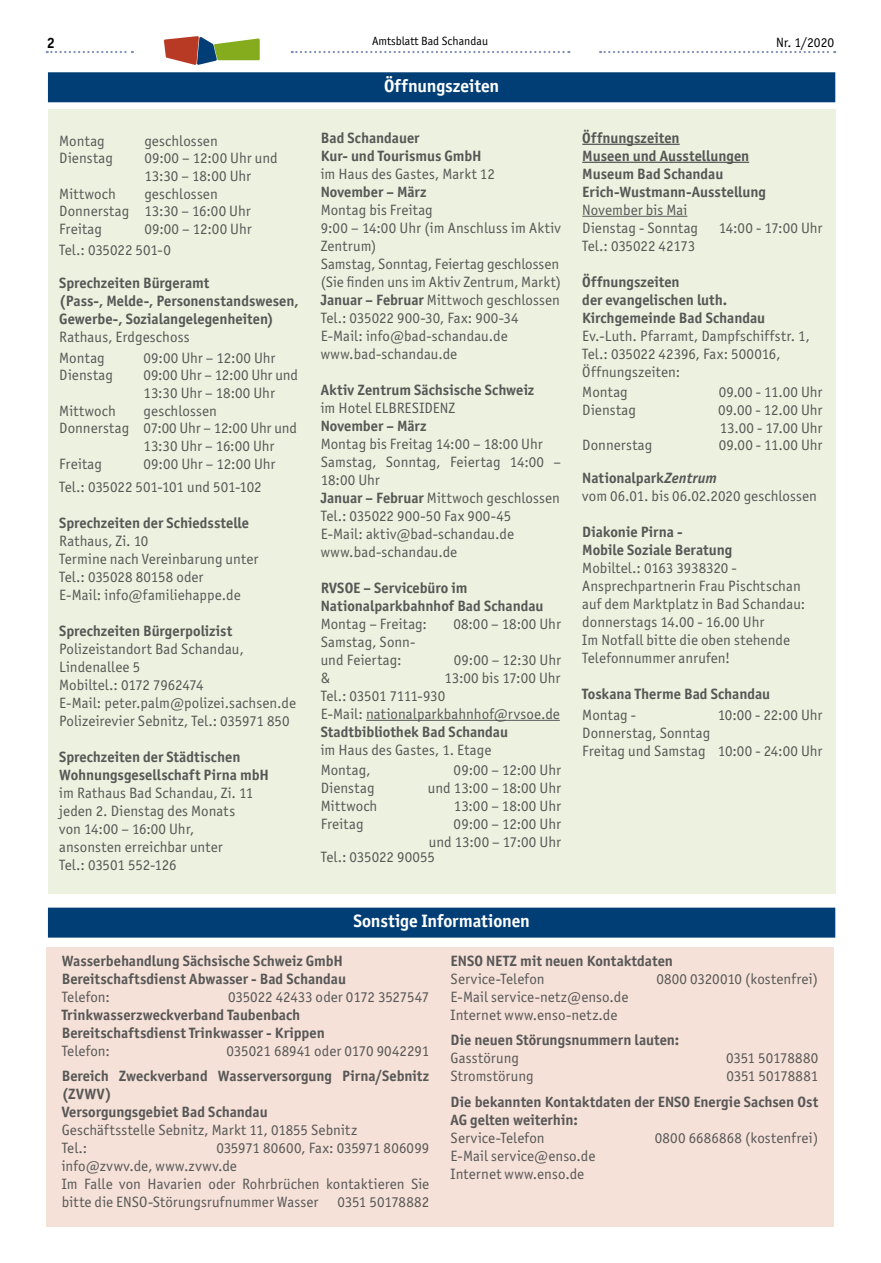
<style>
.page{position:relative;width:881px;height:1263px;background:#fff}
.page>*{position:absolute;margin:0;border:0;box-sizing:border-box;transform-origin:0 0}
.t1{font:700 18px "Officina San ITC";letter-spacing:-.005em;color:#fff}
.t2{font:15px/18px "Officina San ITC";letter-spacing:.005em;color:#575756}
.t3{font:700 15px/18px "Officina San ITC";color:#575756}
.t4{font:15px "Officina San ITC";letter-spacing:-.015em;color:#575756}
.t5{font:700 15px "Officina San ITC";color:#000}
.t6{font:13.5px "Officina San ITC";color:#000}
.t7{font:12px "Officina San ITC";color:#000}
.s1{font-weight:700}
.s2{font-weight:700;font-style:italic}
</style>
<div class="page">
<svg style="left:291px;top:51px;width:278px;height:2px"></svg>
<svg style="left:47px;top:51px;width:86px;height:2px"></svg>
<svg style="left:600px;top:51px;width:234px;height:2px"></svg>
<svg style="left:164px;top:36px;width:95px;height:29px"></svg>
<div style="left:48px;top:72px;width:787px;height:30px;background:#003e75"></div>
<div style="left:48px;top:908px;width:787px;height:30px;background:#003e75"></div>
<div style="left:47px;top:947px;width:786px;height:280px;background:#f5e1d8"></div>
<div style="left:48px;top:109px;width:787px;height:785px;background:#edf2e0"></div>
<hr style="left:366px;top:720px;width:193px;height:1px;background:#575756">
<hr style="left:582px;top:144px;width:97px;height:1px;background:#575756">
<hr style="left:582px;top:162px;width:167px;height:1px;background:#575756">
<hr style="left:582px;top:216px;width:105px;height:1px;background:#575756">
<p class="t5" style="left:47px;top:34px;width:10px">2</p>
<p class="t7" style="left:372px;top:34px;width:117px">Amtsblatt Bad Schandau</p>
<p class="t6" style="left:775px;top:34px;width:60px">Nr. 1/2020</p>
<p class="t1" style="left:384px;top:74px;width:117px">Öffnungszeiten</p>
<p class="t2" style="left:59px;top:131px;width:47px">Montag</p>
<p class="t2" style="left:144px;top:131px;width:75px">geschlossen</p>
<p class="t2" style="left:59px;top:149px;width:55px">Dienstag</p>
<p class="t2" style="left:144px;top:149px;width:135px">09:00 – 12:00 Uhr und<br>13:30 – 18:00 Uhr</p>
<p class="t2" style="left:59px;top:184px;width:58px">Mittwoch</p>
<p class="t2" style="left:59px;top:185px;width:193px;line-height:17.5px;text-indent:85px">geschlossen<br>Donnerstag 13:30 – 16:00 Uhr<br>Freitag</p>
<p class="t2" style="left:59px;top:218px;width:194px;line-height:21.3px;text-indent:85px">09:00 – 12:00 Uhr<br>Tel.: 035022 501-0</p>
<p class="t3" style="left:59px;top:274px;width:241px">Sprechzeiten Bürgeramt<br>(Pass-, Melde-, Personenstandswesen,<br>Gewerbe-, Sozialangelegenheiten)</p>
<p class="t2" style="left:59px;top:327px;width:132px;line-height:20.5px">Rathaus, Erdgeschoss<br>Montag</p>
<p class="t2" style="left:143px;top:349px;width:133px">09:00 Uhr – 12:00 Uhr</p>
<p class="t2" style="left:59px;top:366px;width:55px">Dienstag</p>
<p class="t2" style="left:143px;top:366px;width:156px">09:00 Uhr – 12:00 Uhr und<br>13:30 Uhr – 18:00 Uhr</p>
<p class="t2" style="left:59px;top:402px;width:58px">Mittwoch</p>
<p class="t2" style="left:143px;top:402px;width:75px">geschlossen</p>
<p class="t2" style="left:59px;top:419px;width:239px">Donnerstag 07:00 Uhr – 12:00 Uhr und</p>
<p class="t2" style="left:143px;top:437px;width:132px">13:30 Uhr – 16:00 Uhr</p>
<p class="t2" style="left:59px;top:455px;width:44px">Freitag</p>
<p class="t2" style="left:59px;top:452px;width:218px;line-height:23.5px;text-indent:84px">09:00 Uhr – 12:00 Uhr<br>Tel.: 035022 501-101 und 501-102</p>
<p class="t3" style="left:59px;top:514px;width:191px">Sprechzeiten der Schiedsstelle</p>
<p class="t2" style="left:59px;top:532px;width:200px">Rathaus, Zi. 10<br>Termine nach Vereinbarung unter<br>Tel.: 035028 80158 oder<br>E-Mail: info@familiehappe.de</p>
<p class="t3" style="left:59px;top:622px;width:174px">Sprechzeiten Bürgerpolizist</p>
<p class="t2" style="left:59px;top:640px;width:238px">Polizeistandort Bad Schandau,<br>Lindenallee 5<br>Mobiltel.: 0172 7962474<br>E-Mail: peter.palm@polizei.sachsen.de<br>Polizeirevier Sebnitz, Tel.: 035971 850</p>
<p class="t3" style="left:59px;top:748px;width:211px">Sprechzeiten der Städtischen<br>Wohnungsgesellschaft Pirna mbH</p>
<p class="t2" style="left:59px;top:784px;width:195px">im Rathaus Bad Schandau, Zi. 11 jeden 2. Dienstag des Monats von 14:00 – 16:00 Uhr, ansonsten erreichbar unter<br>Tel.: 03501 552-126</p>
<p class="t3" style="left:320px;top:129px;width:162px">Bad Schandauer<br>Kur- und Tourismus GmbH</p>
<p class="t2" style="left:320px;top:165px;width:175px">im Haus des Gastes, Markt 12</p>
<p class="t3" style="left:320px;top:183px;width:107px">November – März</p>
<p class="t2" style="left:320px;top:201px;width:242px">Montag bis Freitag<br>9:00 – 14:00 Uhr (im Anschluss im Aktiv<br>Zentrum)<br>Samstag, Sonntag, Feiertag geschlossen (Sie finden uns im Aktiv Zentrum, Markt)<br><span class="s1">Januar – Februar</span> Mittwoch geschlossen<br>Tel.: 035022 900-30, Fax: 900-34<br>E-Mail: info@bad-schandau.de www.bad-schandau.de</p>
<p class="t3" style="left:320px;top:381px;width:215px">Aktiv Zentrum Sächsische Schweiz</p>
<p class="t2" style="left:320px;top:399px;width:136px">im Hotel ELBRESIDENZ</p>
<p class="t3" style="left:320px;top:417px;width:107px">November – März</p>
<p class="t2" style="left:320px;top:435px;width:241px">Montag bis Freitag 14:00 – 18:00 Uhr<br>Samstag, Sonntag, Feiertag 14:00 –<br>18:00 Uhr<br><span class="s1">Januar – Februar</span> Mittwoch geschlossen<br>Tel.: 035022 900-50 Fax 900-45<br>E-Mail: aktiv@bad-schandau.de www.bad-schandau.de</p>
<p class="t3" style="left:320px;top:579px;width:224px">RVSOE – Servicebüro im<br>Nationalparkbahnhof Bad Schandau</p>
<p class="t2" style="left:320px;top:615px;width:108px">Montag – Freitag:</p>
<p class="t2" style="left:453px;top:615px;width:109px">08:00 – 18:00 Uhr</p>
<p class="t2" style="left:320px;top:633px;width:96px">Samstag, Sonn&shy;und Feiertag:</p>
<p class="t2" style="left:453px;top:651px;width:109px">09:00 – 12:30 Uhr</p>
<p class="t2" style="left:320px;top:669px;width:241px;text-indent:123px">13:00 bis 17:00 Uhr<br>Tel.: 03501 7111-930<br>E-Mail: nationalparkbahnhof@rvsoe.de</p>
<p class="t3" style="left:320px;top:723px;width:189px">Stadtbibliothek Bad Schandau</p>
<p class="t2" style="left:320px;top:739px;width:172px;line-height:20.5px">im Haus des Gastes, 1. Etage<br>Montag,</p>
<p class="t2" style="left:320px;top:779px;width:55px">Dienstag</p>
<p class="t2" style="left:320px;top:669px;width:11px">&amp;</p>
<p class="t2" style="left:428px;top:761px;width:134px;text-align:right">09:00 – 12:00 Uhr und 13:00 – 18:00 Uhr</p>
<p class="t2" style="left:321px;top:797px;width:58px">Mittwoch</p>
<p class="t2" style="left:453px;top:797px;width:109px">13:00 – 18:00 Uhr</p>
<p class="t2" style="left:321px;top:814px;width:44px">Freitag</p>
<p class="t2" style="left:428px;top:814px;width:134px;text-align:right">09:00 – 12:00 Uhr und 13:00 – 17:00 Uhr</p>
<p class="t2" style="left:321px;top:847px;width:115px">Tel.: 035022 90055</p>
<p class="t1" style="left:353px;top:910px;width:178px">Sonstige Informationen</p>
<p class="t3" style="left:582px;top:129px;width:185px">Öffnungszeiten<br>Museen und Ausstellungen<br>Museum Bad Schandau<br>Erich-Wustmann-Ausstellung</p>
<p class="t2" style="left:582px;top:201px;width:117px">November bis Mai<br>Dienstag - Sonntag</p>
<p class="t2" style="left:718px;top:219px;width:105px">14:00 - 17:00 Uhr</p>
<p class="t2" style="left:582px;top:237px;width:114px">Tel.: 035022 42173</p>
<p class="t3" style="left:582px;top:273px;width:184px">Öffnungszeiten<br>der evangelischen luth.<br>Kirchgemeinde Bad Schandau</p>
<p class="t2" style="left:582px;top:327px;width:229px">Ev.-Luth. Pfarramt, Dampfschiffstr. 1,<br>Tel.: 035022 42396, Fax: 500016,<br>Öffnungszeiten:</p>
<p class="t2" style="left:582px;top:383px;width:47px">Montag</p>
<p class="t2" style="left:718px;top:383px;width:105px">09.00 - 11.00 Uhr</p>
<p class="t2" style="left:582px;top:401px;width:55px">Dienstag</p>
<p class="t2" style="left:718px;top:401px;width:106px">09.00 - 12.00 Uhr<br>13.00 - 17.00 Uhr</p>
<p class="t2" style="left:582px;top:436px;width:71px">Donnerstag</p>
<p class="t2" style="left:718px;top:436px;width:105px">09.00 - 11.00 Uhr</p>
<p class="t2" style="left:582px;top:469px;width:236px"><span class="s1">Nationalpark</span><span class="s2">Zentrum<br></span>vom 06.01. bis 06.02.2020 geschlossen</p>
<p class="t3" style="left:582px;top:523px;width:151px">Diakonie Pirna -<br>Mobile Soziale Beratung</p>
<p class="t2" style="left:582px;top:559px;width:224px">Mobiltel.: 0163 3938320 -<br>Ansprechpartnerin Frau Pischtschan auf dem Marktplatz in Bad Schandau: donnerstags 14.00 - 16.00 Uhr<br>Im Notfall bitte die oben stehende<br>Telefonnummer anrufen!</p>
<p class="t3" style="left:582px;top:685px;width:189px">Toskana Therme Bad Schandau</p>
<p class="t2" style="left:582px;top:706px;width:129px">Montag -<br>Donnerstag, Sonntag</p>
<p class="t2" style="left:717px;top:706px;width:106px">10:00 - 22:00 Uhr</p>
<p class="t2" style="left:582px;top:741px;width:242px">Freitag und Samstag 10:00 - 24:00 Uhr</p>
<p class="t3" style="left:62px;top:952px;width:286px">Wasserbehandlung Sächsische Schweiz GmbH<br>Bereitschaftsdienst Abwasser - Bad Schandau</p>
<p class="t2" style="left:62px;top:988px;width:50px">Telefon:</p>
<p class="t4" style="left:228px;top:988px;width:202px">035022 42433 oder 0172 3527547</p>
<p class="t3" style="left:62px;top:1006px;width:264px">Trinkwasserzweckverband Taubenbach<br>Bereitschaftsdienst Trinkwasser - Krippen</p>
<p class="t2" style="left:62px;top:1042px;width:50px">Telefon:</p>
<p class="t2" style="left:226px;top:1042px;width:204px">035021 68941 oder 0170 9042291</p>
<p class="t3" style="left:62px;top:1067px;width:369px">Bereich Zweckverband Wasserversorgung Pirna/Sebnitz (ZVWV)<br>Versorgungsgebiet Bad Schandau</p>
<p class="t2" style="left:62px;top:1121px;width:297px">Geschäftsstelle Sebnitz, Markt 11, 01855 Sebnitz<br>Tel.:</p>
<p class="t2" style="left:62px;top:1139px;width:369px;text-indent:155px">035971 80600, Fax: 035971 806099 info@zvwv.de, www.zvwv.de<br>Im Falle von Havarien oder Rohrbrüchen kontaktieren Sie bitte die ENSO-Störungsrufnummer Wasser</p>
<p class="t2" style="left:337px;top:1193px;width:93px">0351 50178882</p>
<p class="t3" style="left:450px;top:952px;width:224px">ENSO NETZ mit neuen Kontaktdaten</p>
<p class="t2" style="left:450px;top:970px;width:95px">Service-Telefon</p>
<p class="t2" style="left:656px;top:970px;width:163px">0800 0320010 (kostenfrei)</p>
<p class="t2" style="left:450px;top:988px;width:179px">E-Mail service-netz@enso.de<br>Internet www.enso-netz.de</p>
<p class="t3" style="left:450px;top:1031px;width:230px">Die neuen Störungsnummern lauten:</p>
<p class="t2" style="left:450px;top:1049px;width:70px">Gasstörung</p>
<p class="t2" style="left:726px;top:1049px;width:93px">0351 50178880</p>
<p class="t2" style="left:450px;top:1067px;width:85px">Stromstörung</p>
<p class="t2" style="left:726px;top:1067px;width:93px">0351 50178881</p>
<p class="t3" style="left:450px;top:1093px;width:369px">Die bekannten Kontaktdaten der ENSO Energie Sachsen Ost<br>AG gelten weiterhin:</p>
<p class="t2" style="left:450px;top:1129px;width:95px">Service-Telefon</p>
<p class="t2" style="left:654px;top:1129px;width:165px">0800 6686868 (kostenfrei)</p>
<p class="t2" style="left:450px;top:1147px;width:146px">E-Mail service@enso.de<br>Internet www.enso.de</p>
</div>
